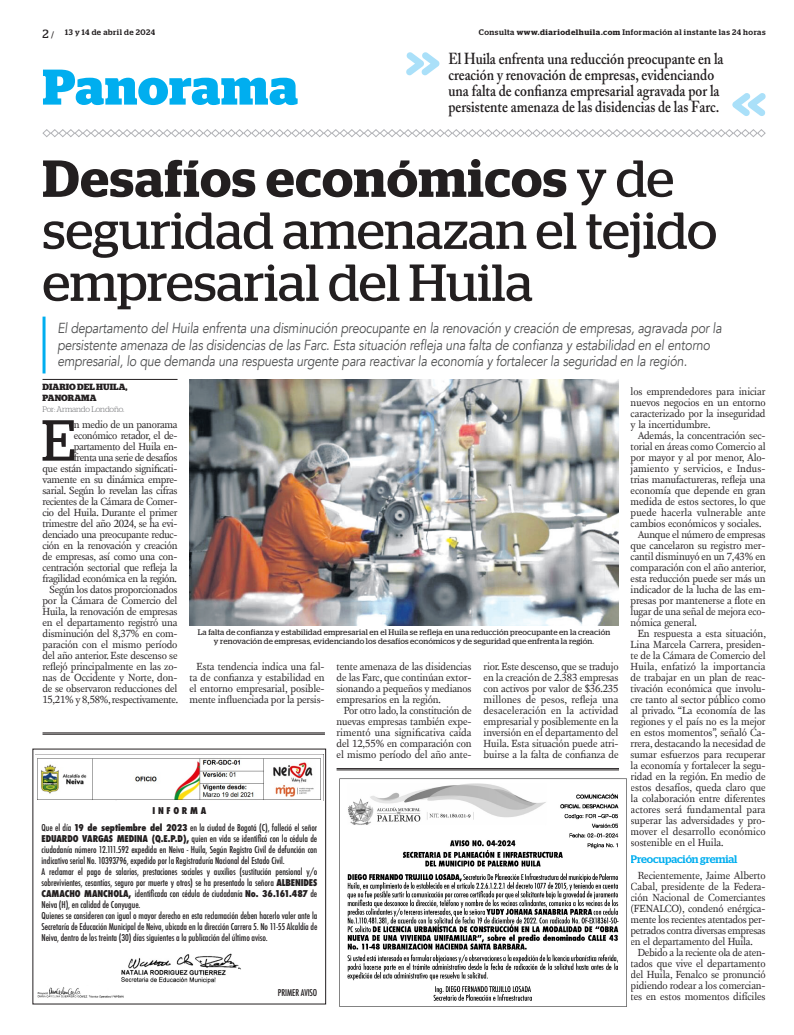
<style>
.page{position:relative;width:794px;height:1035px;background:#fff}
.page>*{position:absolute;margin:0;border:0;box-sizing:border-box;transform-origin:0 0}
.TEXTO_UNO{font:57.7px "Stag";color:#231f20}
.TITULO{font:52px/52px "Stag";color:#231f20}
.t1{font:700 50px "Stag";letter-spacing:.015em;color:#00aeef}
.DESTACADO_ARRIBA{font:600 15.9px/16px "Adobe Caslon Pro";color:#231f20;scale:.85 1}
.SUMARIO{font:italic 14.5px/16.5px "Avenir";letter-spacing:-.01em;color:#4b4c4d;scale:.85 1}
.t2{font:12px "Stag";color:#231f20}
.INTERTITULO_FDS{font:500 11px "Stag";letter-spacing:-.01em;color:#00aeef}
.TEXTO{font:10.6px/11px "New Fournier BP";letter-spacing:-.015em;color:#231f20;text-align:justify}
.TEXTO_UNO-2{font:10.6px/11px "New Fournier BP";letter-spacing:-.03em;color:#231f20;text-align:right}
.t3{font:800 condensed 9.2px "Futura";color:#231f20}
.t4{font:500 condensed 9.1px/10.9px "Futura";letter-spacing:-.01em;color:#231f20;text-align:center}
.CREDITO_1{font:700 9px/11px "Stag";letter-spacing:.01em;color:#231f20}
.PIE_DE_FOTO{font:8px "Stag";letter-spacing:.02em;color:#231f20}
.t5{font:500 8px "Stag";letter-spacing:.06em;color:#231f20}
.CREDITO_2{font:300 8px "Stag";letter-spacing:-.015em;color:#6c6d70}
.t6{font:500 condensed 7.8px/9.7px "Futura";letter-spacing:-.025em;color:#231f20}
.t7{font:800 condensed 7.8px "Futura";letter-spacing:-.025em;color:#231f20}
.s1{font-size:9px}
.s2{font-weight:600}
.s3{font-weight:800}
</style>
<div class="page">
<svg style="left:42px;top:129px;width:724px;height:8px"></svg>
<svg style="left:406px;top:52px;width:33px;height:23px"></svg>
<svg style="left:732px;top:93px;width:34px;height:23px"></svg>
<hr style="left:43px;top:316px;width:3px;height:57px;background:#00aeef">
<hr style="left:43px;top:379px;width:134px;height:1px;background:#231f20">
<img style="left:189px;top:379px;width:429px;height:246px">
<hr style="left:43px;top:732px;width:282px;height:1px;background:#231f20">
<hr style="left:43px;top:733px;width:282px;height:1px;background:#231f20">
<hr style="left:336px;top:768px;width:283px;height:1px;background:#231f20">
<hr style="left:336px;top:769px;width:283px;height:1px;background:#231f20">
<img style="left:339px;top:778px;width:288px;height:229px">
<img style="left:37px;top:987px;width:87px;height:11px">
<svg style="left:35px;top:754px;width:288px;height:46px"></svg>
<img style="left:121px;top:953px;width:120px;height:31px">
<p class="t2" style="left:43px;top:27px;width:13px">2 <span class="s1">/</span></p>
<p class="t5" style="left:479px;top:27px;width:288px">Consulta <span class="s2">www.diariodelhuila.com</span> Información al instante las 24 horas</p>
<p class="DESTACADO_ARRIBA" style="left:448px;top:51px;width:325px">El Huila enfrenta una reducción preocupante en la creación y renovación de empresas, evidenciando una falta de confianza empresarial agravada por la</p>
<p class="t5" style="left:65px;top:27px;width:91px">13 y 14 de abril de 2024</p>
<p class="t1" style="left:43px;top:58px;width:257px">Panorama</p>
<p class="DESTACADO_ARRIBA" style="left:448px;top:99px;width:320px">persistente amenaza de las disidencias de las Farc.</p>
<p class="TITULO" style="left:43px;top:152px;width:676px"><span class="s2">Desafíos económicos</span> y de seguridad amenazan el tejido empresarial del Huila</p>
<p class="SUMARIO" style="left:57px;top:320px;width:783px">El departamento del Huila enfrenta una disminución preocupante en la renovación y creación de empresas, agravada por la persistente amenaza de las disidencias de las Farc. Esta situación refleja una falta de confianza y estabilidad en el entorno empresarial, lo que demanda una respuesta urgente para reactivar la economía y fortalecer la seguridad en la región.</p>
<p class="CREDITO_1" style="left:43px;top:381px;width:86px">DIARIO DEL HUILA,<br>PANORAMA</p>
<p class="CREDITO_2" style="left:43px;top:404px;width:83px">Por: Armando Londoño.</p>
<p class="TEXTO_UNO" style="left:42px;top:407px;width:35px">E</p>
<p class="TEXTO_UNO-2" style="left:43px;top:418px;width:137px">n medio de un panorama económico retador, el de&shy;partamento del Huila en-<br>frenta una serie de desafíos<br>que están impactando significati&shy;vamente en su dinámica empre&shy;sarial. Según lo revelan las cifras recientes de la Cámara de Comer&shy;cio del Huila. Durante el primer trimestre del año 2024, se ha evi&shy;denciado una preocupante reduc&shy;ción en la renovación y creación de empresas, así como una con&shy;centración sectorial que refleja la fragilidad económica en la región.</p>
<p class="TEXTO" style="left:43px;top:583px;width:137px;text-indent:7px">Según los datos proporcionados por la Cámara de Comercio del Huila, la renovación de empresas en el departamento registró una disminución del 8,37% en com&shy;paración con el mismo período del año anterior. Este descenso se reflejó principalmente en las zo&shy;nas de Occidente y Norte, don&shy;de se observaron reducciones del 15,21% y 8,58%, respectivamente.</p>
<p class="PIE_DE_FOTO" style="left:198px;top:627px;width:414px">La falta de confianza y estabilidad empresarial en el Huila se refleja en una reducción preocupante en la creación</p>
<p class="PIE_DE_FOTO" style="left:214px;top:636px;width:382px">y renovación de empresas, evidenciando los desafíos económicos y de seguridad que enfrenta la región.</p>
<p class="TEXTO" style="left:189px;top:660px;width:136px;text-indent:7px">Esta tendencia indica una fal&shy;ta de confianza y estabilidad en el entorno empresarial, posible&shy;mente influenciada por la persis-</p>
<p class="TEXTO" style="left:336px;top:660px;width:136px">tente amenaza de las disidencias de las Farc, que continúan extor&shy;sionando a pequeños y medianos empresarios en la región.</p>
<p class="TEXTO" style="left:336px;top:704px;width:137px;text-indent:7px">Por otro lado, la constitución de nuevas empresas también expe&shy;rimentó una significativa caída del 12,55% en comparación con el mismo período del año ante-</p>
<p class="TEXTO" style="left:483px;top:660px;width:137px">rior. Este descenso, que se tradujo en la creación de 2.383 empresas con activos por valor de $36.235 millones de pesos, refleja una desaceleración en la actividad empresarial y posiblemente en la inversión en el departamento del Huila. Esta situación puede atri&shy;buirse a la falta de confianza de</p>
<p class="t4" style="left:42px;top:801px;width:277px;line-height:17.9px"><span class="s3">I N F O R M A<br></span>Que el día <span class="s3">19 de septiembre del 2023</span> en la ciudad de Bogotá (C), falleció el señor</p>
<p class="t4" style="left:41px;top:833px;width:277px;text-align:left"><span class="s3">EDUARDO VARGAS MEDINA (Q.E.P.D),</span> quien en vida se identificó con la cédula de ciudadanía número 12.111.592 expedida en Neiva - Huila, Según Registro Civil de defunción con indicativo serial No. 10393796, expedido por la Registraduría Nacional del Estado Civil.<br>A reclamar el pago de salarios, prestaciones sociales y auxilios (sustitución pensional y/o sobrevivientes, cesantías, seguro por muerte y otros) se ha presentado la señora <span class="s3">ALBENIDES CAMACHO MANCHOLA,</span> identificada con cédula de ciudadanía <span class="s3">No. 36.161.487</span> de Neiva (H), en calidad de Conyugue.<br>Quienes se consideren con igual o mayor derecho en esta reclamación deben hacerlo valer ante la Secretaría de Educación Municipal de Neiva, ubicada en la dirección Carrera 5. No 11-55 Alcaldía de Neiva, dentro de los treinta (30) días siguientes a la publicación del último aviso.</p>
<p class="t3" style="left:155px;top:818px;width:48px">INFORMAN:</p>
<p class="t6" style="left:36px;top:832px;width:285px;text-align:justify">Que el día 08 de diciembre de 2023, según Registro Civil de Defunción con Indicativo <span class="s3">Serial 11025415,</span> falle&shy;ció el (la) señor (a) <span class="s3">ISAURO VARGAS (q.e.p.d.),</span> quien en vida se identificó con la cédula de ciudadanía <span class="s3">No.<br>4.868.453404 expedida en Neiva.</span></p>
<p class="t6" style="left:36px;top:870px;width:285px"><span class="s3">ELISA MONO DE VARGAS,</span> identificado (a) con la cédula de ciudadanía <span class="s3">No. 26.419.107</span> expedida en Neiva - Huila, en calidad de conyugue supérstite.<br>Quienes se consideren con igual o mayor derecho en esta reclamación deben hacerlo valer ante esta Secretaría, dentro de los treinta (30) días siguientes a la publicación del último aviso.</p>
<p class="t7" style="left:36px;top:911px;width:125px">RAÚL EDUARDO MOSQUERA QUIÑONES</p>
<p class="t7" style="left:193px;top:911px;width:87px">DANIAN SOGAMOSO ARIAS</p>
<p class="t6" style="left:36px;top:921px;width:43px">Secretario General</p>
<p class="t6" style="left:127px;top:920px;width:157px;line-height:10.3px;text-indent:65px">Director Administrativo Talento Humano<br><span class="s3">Martha Cecilia Parra González</span></p>
<p class="t4" style="left:278px;top:987px;width:41px">PRIMER AVISO</p>
<p class="TEXTO" style="left:630px;top:385px;width:137px">los emprendedores para iniciar nuevos negocios en un entorno caracterizado por la inseguridad y la incertidumbre.</p>
<p class="TEXTO" style="left:630px;top:429px;width:137px;text-indent:7px">Además, la concentración sec&shy;torial en áreas como Comercio al por mayor y al por menor, Alo&shy;jamiento y servicios, e Indus&shy;trias manufactureras, refleja una economía que depende en gran medida de estos sectores, lo que puede hacerla vulnerable ante cambios económicos y sociales.</p>
<p class="TEXTO" style="left:630px;top:528px;width:137px;text-indent:7px">Aunque el número de empresas que cancelaron su registro mer&shy;cantil disminuyó en un 7,43% en comparación con el año anterior, esta reducción puede ser más un indicador de la lucha de las em&shy;presas por mantenerse a flote en lugar de una señal de mejora eco&shy;nómica general.</p>
<p class="TEXTO" style="left:630px;top:627px;width:137px;text-indent:7px">En respuesta a esta situación, Lina Marcela Carrera, presiden&shy;te de la Cámara de Comercio del Huila, enfatizó la importancia de trabajar en un plan de reac&shy;tivación económica que involu&shy;cre tanto al sector público como al privado. “La economía de las regiones y el país no es la mejor en estos momentos”, señaló Ca&shy;rrera, destacando la necesidad de sumar esfuerzos para recuperar la economía y fortalecer la segu&shy;ridad en la región. En medio de estos desafíos, queda claro que la colaboración entre diferentes actores será fundamental para superar las adversidades y pro&shy;mover el desarrollo económico sostenible en el Huila.</p>
<p class="INTERTITULO_FDS" style="left:630px;top:852px;width:108px">Preocupación gremial</p>
<p class="TEXTO" style="left:630px;top:869px;width:136px;text-indent:7px">Recientemente, Jaime Alberto Cabal, presidente de la Federa&shy;ción Nacional de Comerciantes (FENALCO), condenó enérgica&shy;mente los recientes atentados per&shy;petrados contra diversas empresas en el departamento del Huila.</p>
<p class="TEXTO" style="left:630px;top:946px;width:136px;text-indent:7px">Debido a la reciente ola de aten&shy;tados que vive el departamento del Huila, Fenalco se pronunció pidiendo rodear a los comercian&shy;tes en estos momentos difíciles</p>
</div>
